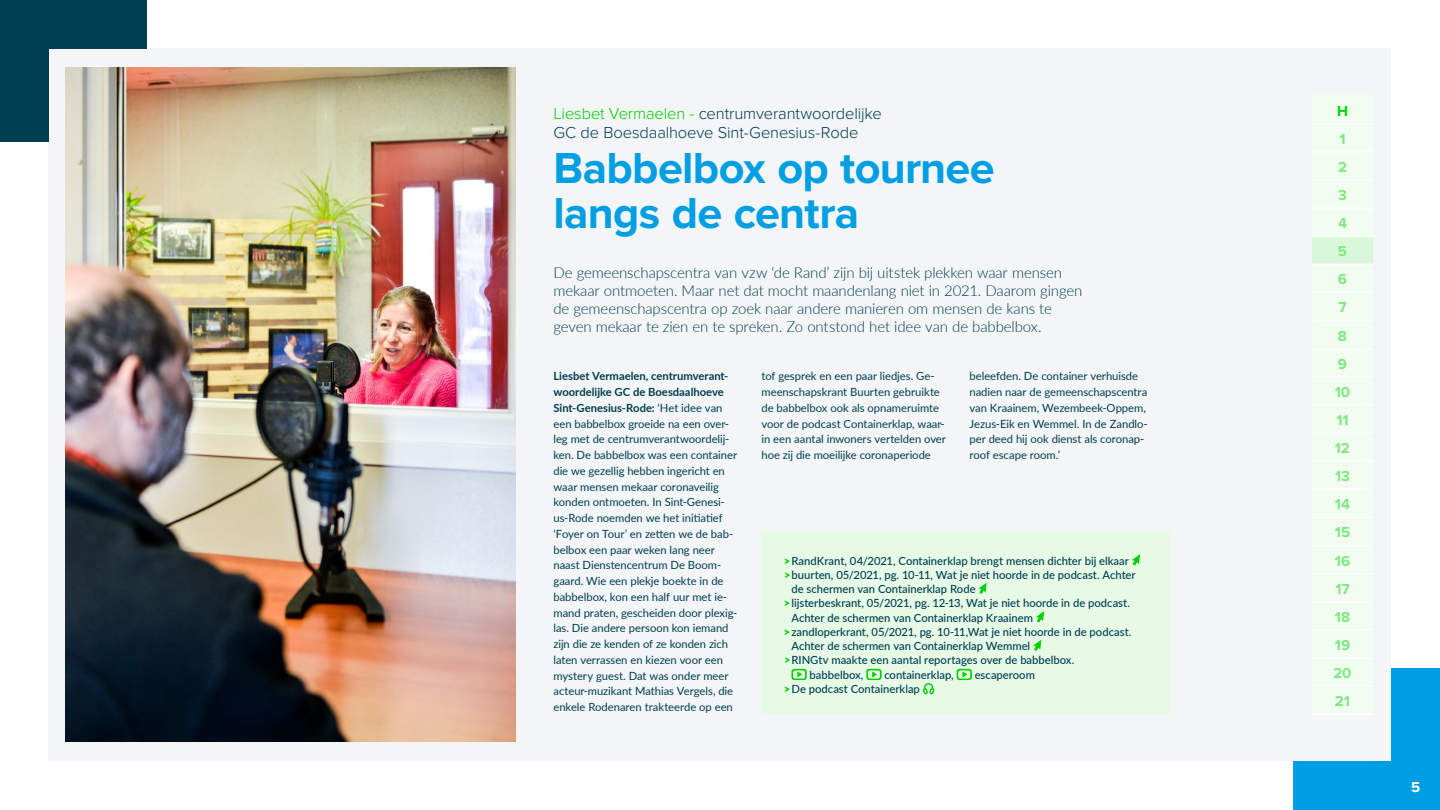
<style>
.page{position:relative;width:1440px;height:810px;background:#fff}
.page>*{position:absolute;margin:0;border:0;box-sizing:border-box;transform-origin:0 0}
.t1{font:700 45px/45px "Proxima Nova";letter-spacing:-.015em;color:#009fe3}
.t2{font:300 16.5px/19.8px "Proxima Nova";letter-spacing:-.01em;color:#003e52}
.t3{font:300 15px/18px "Lato";letter-spacing:-.01em;color:#003e52}
.t4{font:700 15px "Proxima Nova";letter-spacing:-.005em;color:#80e880}
.t5{font:700 15px "Proxima Nova";color:#fff}
.t6{font:700 15px "Proxima Nova";color:#00d100}
.t7{font:11.25px/15.8px "Lato";letter-spacing:-.005em;color:#003e52}
.t8{font:500 11.25px "Lato";color:#003e52}
.s1{color:#00d100}
.s2{font-weight:700}
.s3{font-weight:900;color:#00d100}
</style>
<div class="page">
<div style="left:49px;top:49px;width:1342px;height:712px;background:#f3f5f6"></div>
<div style="left:0;top:0;width:49px;height:142px;background:#003e52"></div>
<div style="left:1391px;top:668px;width:49px;height:142px;background:#009fe3"></div>
<div style="left:0;top:0;width:147px;height:49px;background:#003e52"></div>
<div style="left:1293px;top:761px;width:147px;height:49px;background:#009fe3"></div>
<div style="left:761px;top:532px;width:409px;height:182px;background:#e6fae6"></div>
<svg style="left:1132px;top:554px;width:8px;height:11px"></svg>
<svg style="left:978px;top:583px;width:9px;height:11px"></svg>
<svg style="left:1036px;top:611px;width:8px;height:11px"></svg>
<svg style="left:1033px;top:640px;width:8px;height:11px"></svg>
<svg style="left:791px;top:669px;width:16px;height:11px"></svg>
<svg style="left:866px;top:669px;width:16px;height:11px"></svg>
<svg style="left:957px;top:669px;width:15px;height:11px"></svg>
<svg style="left:923px;top:683px;width:11px;height:11px"></svg>
<img style="left:66px;top:68px;width:449px;height:674px">
<div style="left:1312px;top:686px;width:61px;height:28px;background:#f2fdf2"></div>
<div style="left:1312px;top:658px;width:61px;height:28px;background:#f2fdf2"></div>
<div style="left:1312px;top:630px;width:61px;height:28px;background:#f2fdf2"></div>
<div style="left:1312px;top:602px;width:61px;height:28px;background:#f2fdf2"></div>
<div style="left:1312px;top:574px;width:61px;height:28px;background:#f2fdf2"></div>
<div style="left:1312px;top:546px;width:61px;height:28px;background:#f2fdf2"></div>
<div style="left:1312px;top:518px;width:61px;height:28px;background:#f2fdf2"></div>
<div style="left:1312px;top:489px;width:61px;height:29px;background:#f2fdf2"></div>
<div style="left:1312px;top:461px;width:61px;height:28px;background:#f2fdf2"></div>
<div style="left:1312px;top:433px;width:61px;height:28px;background:#f2fdf2"></div>
<div style="left:1312px;top:405px;width:61px;height:28px;background:#f2fdf2"></div>
<div style="left:1312px;top:377px;width:61px;height:28px;background:#f2fdf2"></div>
<div style="left:1312px;top:349px;width:61px;height:28px;background:#f2fdf2"></div>
<div style="left:1312px;top:321px;width:61px;height:28px;background:#f2fdf2"></div>
<div style="left:1312px;top:292px;width:61px;height:29px;background:#f2fdf2"></div>
<div style="left:1312px;top:264px;width:61px;height:28px;background:#f2fdf2"></div>
<div style="left:1312px;top:236px;width:61px;height:28px;background:#d9f8d9"></div>
<div style="left:1312px;top:208px;width:61px;height:28px;background:#f2fdf2"></div>
<div style="left:1312px;top:180px;width:61px;height:28px;background:#f2fdf2"></div>
<div style="left:1312px;top:152px;width:61px;height:28px;background:#f2fdf2"></div>
<div style="left:1312px;top:124px;width:61px;height:28px;background:#f2fdf2"></div>
<div style="left:1312px;top:96px;width:61px;height:28px;background:#f2fdf2"></div>
<hr style="left:1312px;top:123px;width:61px;height:1px;background:#fff">
<hr style="left:1312px;top:151px;width:61px;height:2px;background:#fff">
<hr style="left:1312px;top:179px;width:61px;height:2px;background:#fff">
<hr style="left:1312px;top:207px;width:61px;height:2px;background:#fff">
<hr style="left:1312px;top:236px;width:61px;height:1px;background:#fff">
<hr style="left:1312px;top:264px;width:61px;height:1px;background:#fff">
<hr style="left:1312px;top:292px;width:61px;height:1px;background:#fff">
<hr style="left:1312px;top:320px;width:61px;height:1px;background:#fff">
<hr style="left:1312px;top:348px;width:61px;height:2px;background:#fff">
<hr style="left:1312px;top:376px;width:61px;height:2px;background:#fff">
<hr style="left:1312px;top:404px;width:61px;height:2px;background:#fff">
<hr style="left:1312px;top:432px;width:61px;height:2px;background:#fff">
<hr style="left:1312px;top:460px;width:61px;height:2px;background:#fff">
<hr style="left:1312px;top:489px;width:61px;height:1px;background:#fff">
<hr style="left:1312px;top:517px;width:61px;height:1px;background:#fff">
<hr style="left:1312px;top:545px;width:61px;height:1px;background:#fff">
<hr style="left:1312px;top:573px;width:61px;height:1px;background:#fff">
<hr style="left:1312px;top:601px;width:61px;height:2px;background:#fff">
<hr style="left:1312px;top:629px;width:61px;height:2px;background:#fff">
<hr style="left:1312px;top:657px;width:61px;height:2px;background:#fff">
<hr style="left:1312px;top:686px;width:61px;height:1px;background:#fff">
<hr style="left:1312px;top:714px;width:61px;height:1px;background:#fff">
<h2 class="t2" style="left:554px;top:103px;width:330px"><span class="s1">Liesbet Vermaelen -</span> centrumverantwoordelijke<br>GC de Boesdaalhoeve Sint-Genesius-Rode</h2>
<h1 class="t1" style="left:554px;top:147px;width:443px">Babbelbox op tournee langs de centra</h1>
<p class="t3" style="left:554px;top:263px;width:530px">De gemeenschapscentra van vzw ‘de Rand’ zijn bij uitstek plekken waar mensen mekaar ontmoeten. Maar net dat mocht maandenlang niet in 2021. Daarom gingen de gemeenschapscentra op zoek naar andere manieren om mensen de kans te geven mekaar te zien en te spreken. Zo ontstond het idee van de babbelbox.</p>
<p class="t7" style="left:554px;top:368px;width:185px"><span class="s2">Liesbet Vermaelen, centrumverant&shy;woordelijke GC de Boesdaalhoeve Sint-Genesius-Rode:</span> ‘Het idee van een babbelbox groeide na een over&shy;leg met de centrumverantwoordelij&shy;ken. De babbelbox was een container die we gezellig hebben ingericht en waar mensen mekaar coronaveilig konden ontmoeten. In Sint-Genesi&shy;us-Rode noemden we het initiatief ‘Foyer on Tour’ en zetten we de bab&shy;belbox een paar weken lang neer naast Dienstencentrum De Boom&shy;gaard. Wie een plekje boekte in de babbelbox, kon een half uur met ie&shy;mand praten, gescheiden door plexig&shy;las. Die andere persoon kon iemand zijn die ze kenden of ze konden zich laten verrassen en kiezen voor een mystery guest. Dat was onder meer acteur-muzikant Mathias Vergels, die enkele Rodenaren trakteerde op een</p>
<p class="t7" style="left:762px;top:368px;width:186px">tof gesprek en een paar liedjes. Ge&shy;meenschapskrant Buurten gebruikte de babbelbox ook als opnameruimte voor de podcast Containerklap, waar&shy;in een aantal inwoners vertelden over hoe zij die moeilijke coronaperiode</p>
<p class="t7" style="left:970px;top:368px;width:180px">beleefden. De container verhuisde nadien naar de gemeenschapscentra van Kraainem, Wezembeek-Oppem,<br>Jezus-Eik en Wemmel. In de Zandlo&shy;per deed hij ook dienst als coronap&shy;roof escape room.’</p>
<p class="t8" style="left:784px;top:552px;width:346px"><span class="s3">&gt;</span> RandKrant, 04/2021, Containerklap brengt mensen dichter bij elkaar</p>
<p class="t8" style="left:784px;top:567px;width:353px"><span class="s3">&gt;</span> buurten, 05/2021, pg. 10-11, Wat je niet hoorde in de podcast. Achter</p>
<p class="t8" style="left:792px;top:581px;width:186px">de schermen van Containerklap Rode</p>
<p class="t8" style="left:784px;top:595px;width:348px"><span class="s3">&gt;</span> lijsterbeskrant, 05/2021, pg. 12-13, Wat je niet hoorde in de podcast.</p>
<p class="t8" style="left:792px;top:609px;width:243px">Achter de schermen van Containerklap Kraainem</p>
<p class="t8" style="left:784px;top:624px;width:349px"><span class="s3">&gt;</span> zandloperkrant, 05/2021, pg. 10-11,Wat je niet hoorde in de podcast.</p>
<p class="t8" style="left:792px;top:638px;width:240px">Achter de schermen van Containerklap Wemmel</p>
<p class="t8" style="left:784px;top:652px;width:292px"><span class="s3">&gt;</span> RINGtv maakte een aantal reportages over de babbelbox.</p>
<p class="t8" style="left:810px;top:666px;width:55px">babbelbox,</p>
<p class="t8" style="left:884px;top:666px;width:71px">containerklap,</p>
<p class="t8" style="left:975px;top:666px;width:62px">escaperoom</p>
<p class="t8" style="left:784px;top:681px;width:138px"><span class="s3">&gt;</span> De podcast Containerklap</p>
<h3 class="t6" style="left:1337px;top:102px;width:12px">H</h3>
<h3 class="t4" style="left:1339px;top:130px;width:8px">1</h3>
<h3 class="t4" style="left:1338px;top:158px;width:10px">2</h3>
<h3 class="t4" style="left:1338px;top:186px;width:10px">3</h3>
<h3 class="t4" style="left:1338px;top:214px;width:10px">4</h3>
<h3 class="t4" style="left:1338px;top:243px;width:11px">5</h3>
<h3 class="t4" style="left:1338px;top:271px;width:11px">6</h3>
<h3 class="t4" style="left:1338px;top:299px;width:10px">7</h3>
<h3 class="t4" style="left:1338px;top:327px;width:11px">8</h3>
<h3 class="t4" style="left:1338px;top:355px;width:11px">9</h3>
<h3 class="t4" style="left:1335px;top:383px;width:17px">10</h3>
<h3 class="t4" style="left:1336px;top:411px;width:14px">11</h3>
<h3 class="t4" style="left:1335px;top:439px;width:16px">12</h3>
<h3 class="t4" style="left:1335px;top:468px;width:16px">13</h3>
<h3 class="t4" style="left:1335px;top:496px;width:17px">14</h3>
<h3 class="t4" style="left:1335px;top:524px;width:17px">15</h3>
<h3 class="t4" style="left:1335px;top:552px;width:17px">16</h3>
<h3 class="t4" style="left:1335px;top:580px;width:16px">17</h3>
<h3 class="t4" style="left:1335px;top:608px;width:17px">18</h3>
<h3 class="t4" style="left:1335px;top:636px;width:17px">19</h3>
<h3 class="t4" style="left:1333px;top:664px;width:20px">20</h3>
<h3 class="t4" style="left:1335px;top:693px;width:17px">21</h3>
<h3 class="t5" style="left:1411px;top:778px;width:11px">5</h3>
</div>
